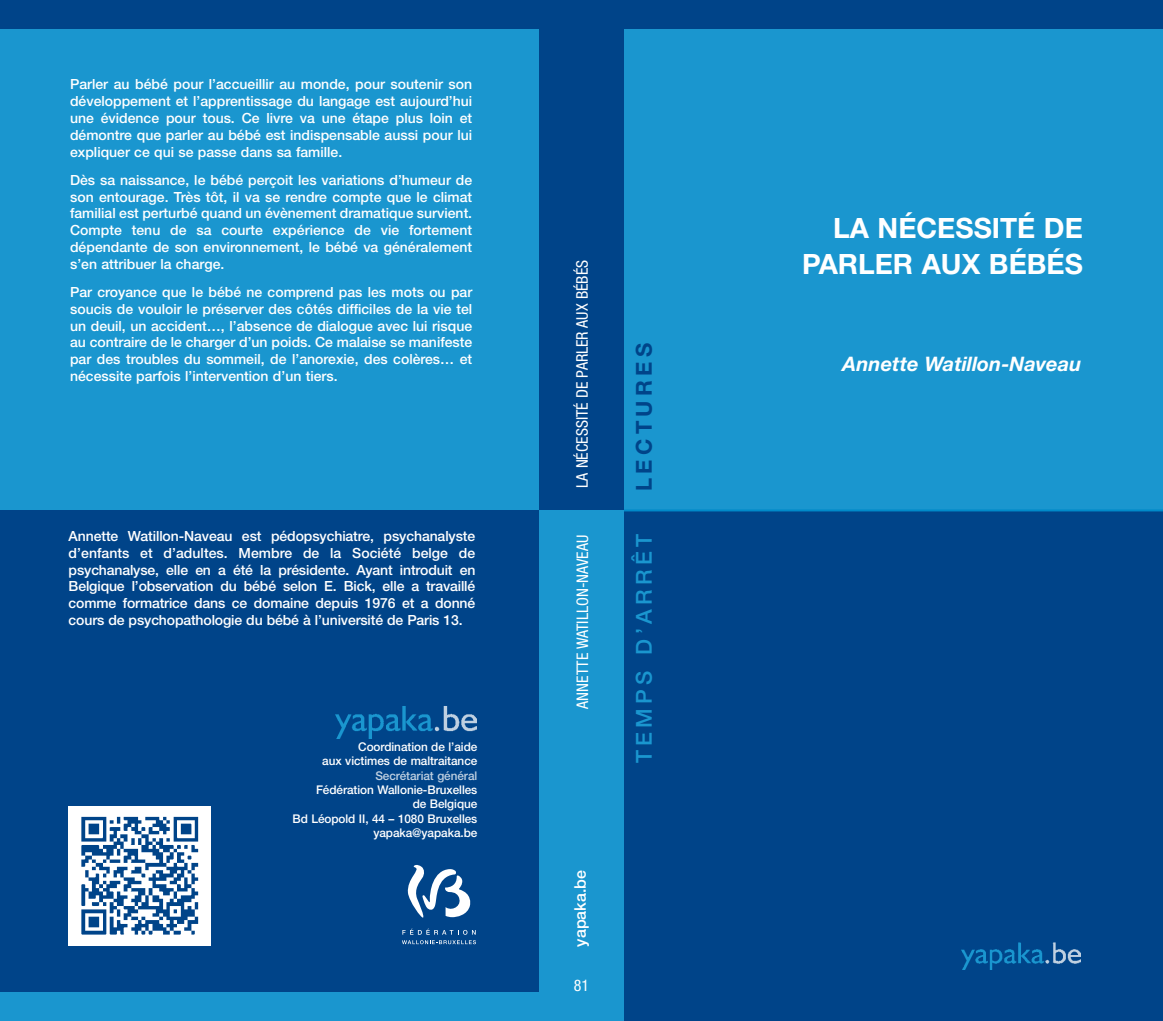
<style>
.page{position:relative;width:1163px;height:1021px;background:#fff}
.page>*{position:absolute;margin:0;border:0;box-sizing:border-box;transform-origin:0 0}
.t1{font:700 28px/36px "Helvetica Neue LT Std";color:#fff;text-align:right}
.t2{font:500 22px "Helvetica Neue LT Std";letter-spacing:.2em;color:#1a96cf}
.t3{font:700 22px "Helvetica Neue LT Std";letter-spacing:.2em;color:#004489}
.t4{font:italic 700 20px "Helvetica Neue LT Std";color:#fff}
.t5{font:condensed 16px "Helvetica Neue LT Std";color:#fff}
.t6{font:500 16px "Helvetica Neue LT Std";color:#fff}
.t7{font:500 14px/16.8px "Helvetica Neue LT Std";color:#fff;text-align:justify}
.t8{font:500 12px/14.4px "Helvetica Neue LT Std";letter-spacing:-.005em;color:#fff;text-align:right}
.t9{font:500 12px "Helvetica Neue LT Std";letter-spacing:-.005em;color:#bfd0e1}
</style>
<div class="page">
<div style="left:618px;top:503px;width:544px;height:517px;background:#004489"></div>
<div style="left:624px;top:28px;width:538px;height:483px;background:#1a96cf"></div>
<div style="left:581px;top:0;width:43px;height:510px;background:#004489"></div>
<div style="left:581px;top:510px;width:43px;height:510px;background:#1a96cf"></div>
<div style="left:581px;top:0;width:581px;height:28px;background:#004489"></div>
<div style="left:0;top:17px;width:567px;height:493px;background:#1a96cf"></div>
<div style="left:0;top:510px;width:567px;height:510px;background:#004489"></div>
<div style="left:539px;top:0;width:45px;height:510px;background:#004489"></div>
<div style="left:0;top:0;width:584px;height:28px;background:#004489"></div>
<div style="left:0;top:992px;width:584px;height:28px;background:#1a96cf"></div>
<div style="left:539px;top:510px;width:45px;height:510px;background:#1a96cf"></div>
<img style="left:961px;top:942px;width:119px;height:27px">
<svg style="left:402px;top:928px;width:73px;height:6px"></svg>
<svg style="left:402px;top:940px;width:74px;height:4px"></svg>
<svg style="left:407px;top:865px;width:64px;height:53px"></svg>
<img style="left:335px;top:706px;width:141px;height:32px">
<div style="left:68px;top:806px;width:142px;height:139px;background:#fff"></div>
<img style="left:81px;top:816px;width:118px;height:119px">
<p class="t7" style="left:70px;top:76px;width:403px">Parler au bébé pour l’accueillir au monde, pour soutenir son développement et l’apprentissage du langage est aujourd’hui une évidence pour tous. Ce livre va une étape plus loin et démontre que parler au bébé est indispensable aussi pour lui expliquer ce qui se passe dans sa famille.</p>
<p class="t7" style="left:70px;top:171px;width:403px">Dès sa naissance, le bébé perçoit les variations d’humeur de son entourage. Très tôt, il va se rendre compte que le climat familial est perturbé quand un évènement dramatique survient.<br>Compte tenu de sa courte expérience de vie fortement dépendante de son environnement, le bébé va généralement s’en attribuer la charge.</p>
<p class="t7" style="left:70px;top:283px;width:404px">Par croyance que le bébé ne comprend pas les mots ou par soucis de vouloir le préserver des côtés difficiles de la vie tel un deuil, un accident…, l’absence de dialogue avec lui risque au contraire de le charger d’un poids. Ce malaise se manifeste par des troubles du sommeil, de l’anorexie, des colères… et nécessite parfois l’intervention d’un tiers.</p>
<p class="t5" style="left:573px;top:488px;width:229px;rotate:-90deg">La nécessité de parler aux bébés</p>
<h2 class="t3" style="left:630px;top:491px;width:150px;rotate:-90deg">LECTURES</h2>
<p class="t7" style="left:69px;top:527px;width:408px">Annette Watillon-Naveau est pédopsychiatre, psychanalyste d’enfants et d’adultes. Membre de la Société belge de psychanalyse, elle en a été la présidente. Ayant introduit en Belgique l’observation du bébé selon E. Bick, elle a travaillé comme formatrice dans ce domaine depuis 1976 et a donné cours de psychopathologie du bébé à l’université de Paris 13.</p>
<h2 class="t2" style="left:630px;top:763px;width:225px;rotate:-90deg">Temps d ’a rrêt</h2>
<p class="t5" style="left:573px;top:708px;width:175px;rotate:-90deg">Annette Watillon-Naveau</p>
<p class="t8" style="left:322px;top:739px;width:156px">Coordination de l’aide<br>aux victimes de maltraitance</p>
<p class="t9" style="left:375px;top:768px;width:103px">Secrétariat général</p>
<p class="t8" style="left:292px;top:782px;width:186px">Fédération Wallonie-Bruxelles<br>de Belgique<br>Bd Léopold II, 44 – 1080 Bruxelles yapaka@yapaka.be</p>
<p class="t6" style="left:570px;top:946px;width:78px;rotate:-90deg">yapaka.be</p>
<p class="t5" style="left:573px;top:976px;width:17px">81</p>
<h1 class="t1" style="left:802px;top:209px;width:282px">LA NÉCESSITÉ DE<br>PARLER AUX BÉBÉS</h1>
<h3 class="t4" style="left:842px;top:352px;width:240px">Annette Watillon-Naveau</h3>
</div>
